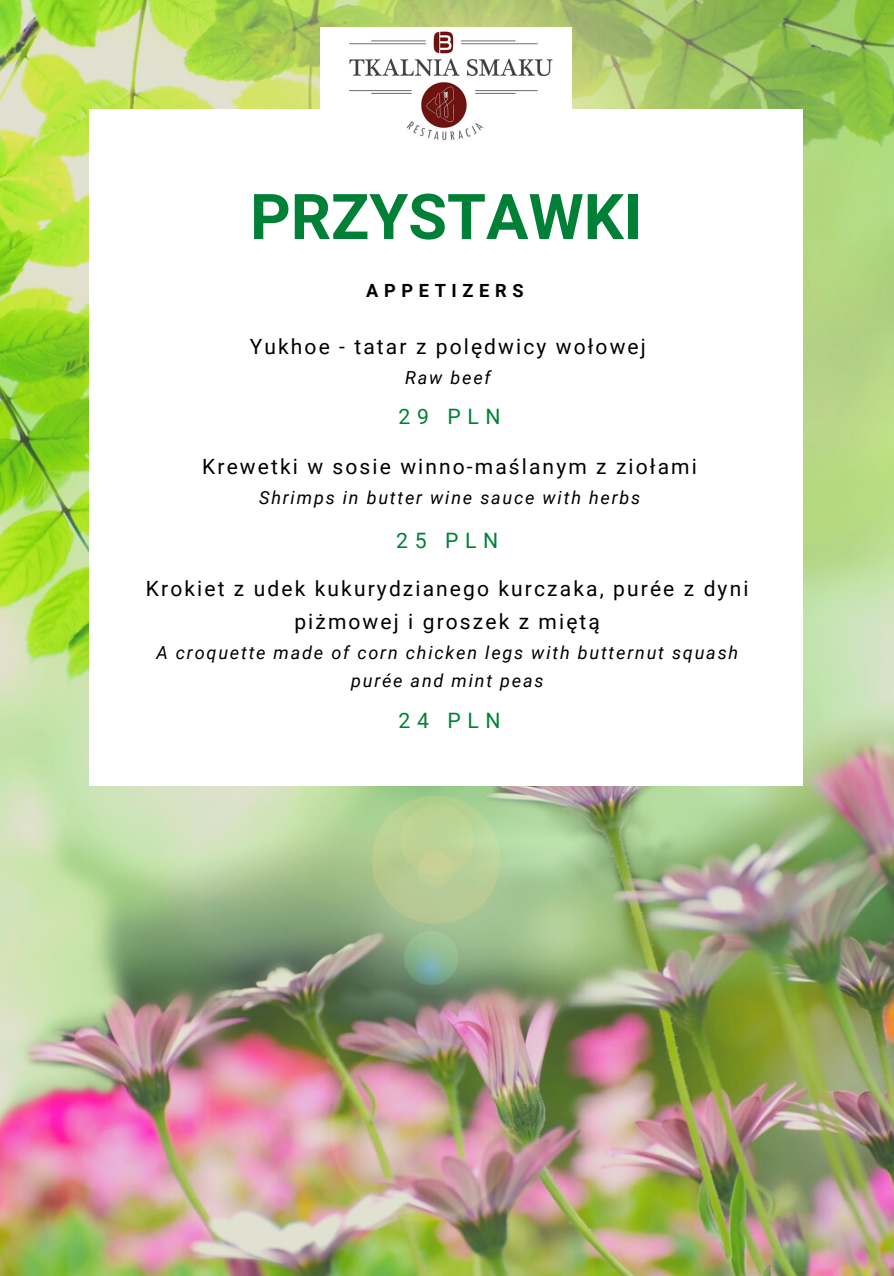
<style>
.page{position:relative;width:894px;height:1276px;background:#fff}
.page>*{position:absolute;margin:0;border:0;box-sizing:border-box;transform-origin:0 0}
.t1{font:700 63px "Roboto";color:#008037}
.t2{font:21.15px "Roboto";letter-spacing:.31em;color:#008037}
.t3{font:21px/32.8px "Roboto";letter-spacing:.1em;color:#000;text-align:center}
.t4{font:700 18.15px "Roboto";letter-spacing:.31em;color:#000}
.t5{font:italic 18px/28.5px "Roboto";letter-spacing:.1em;color:#000;text-align:center}
</style>
<div class="page">
<img style="left:0;top:0;width:893px;height:1276px">
<div style="left:89px;top:109px;width:713px;height:676px;background:#fff"></div>
<img style="left:320px;top:28px;width:251px;height:113px">
<h1 class="t1" style="left:250px;top:181px;width:393px">PRZYSTAWKI</h1>
<p class="t4" style="left:366px;top:280px;width:159px">APPETIZERS</p>
<p class="t3" style="left:249px;top:331px;width:397px">Yukhoe - tatar z polędwicy wołowej</p>
<p class="t5" style="left:405px;top:364px;width:87px">Raw beef</p>
<p class="t2" style="left:398px;top:404px;width:103px">29 PLN</p>
<p class="t3" style="left:202px;top:450px;width:496px">Krewetki w sosie winno-maślanym z ziołami</p>
<p class="t5" style="left:259px;top:483px;width:382px">Shrimps in butter wine sauce with herbs</p>
<p class="t2" style="left:396px;top:529px;width:103px">25 PLN</p>
<p class="t3" style="left:146px;top:572px;width:604px">Krokiet z udek kukurydzianego kurczaka, purée z dyni piżmowej i groszek z miętą</p>
<p class="t5" style="left:156px;top:638px;width:583px">A croquette made of corn chicken legs with butternut squash purée and mint peas</p>
<p class="t2" style="left:398px;top:708px;width:103px">24 PLN</p>
</div>
